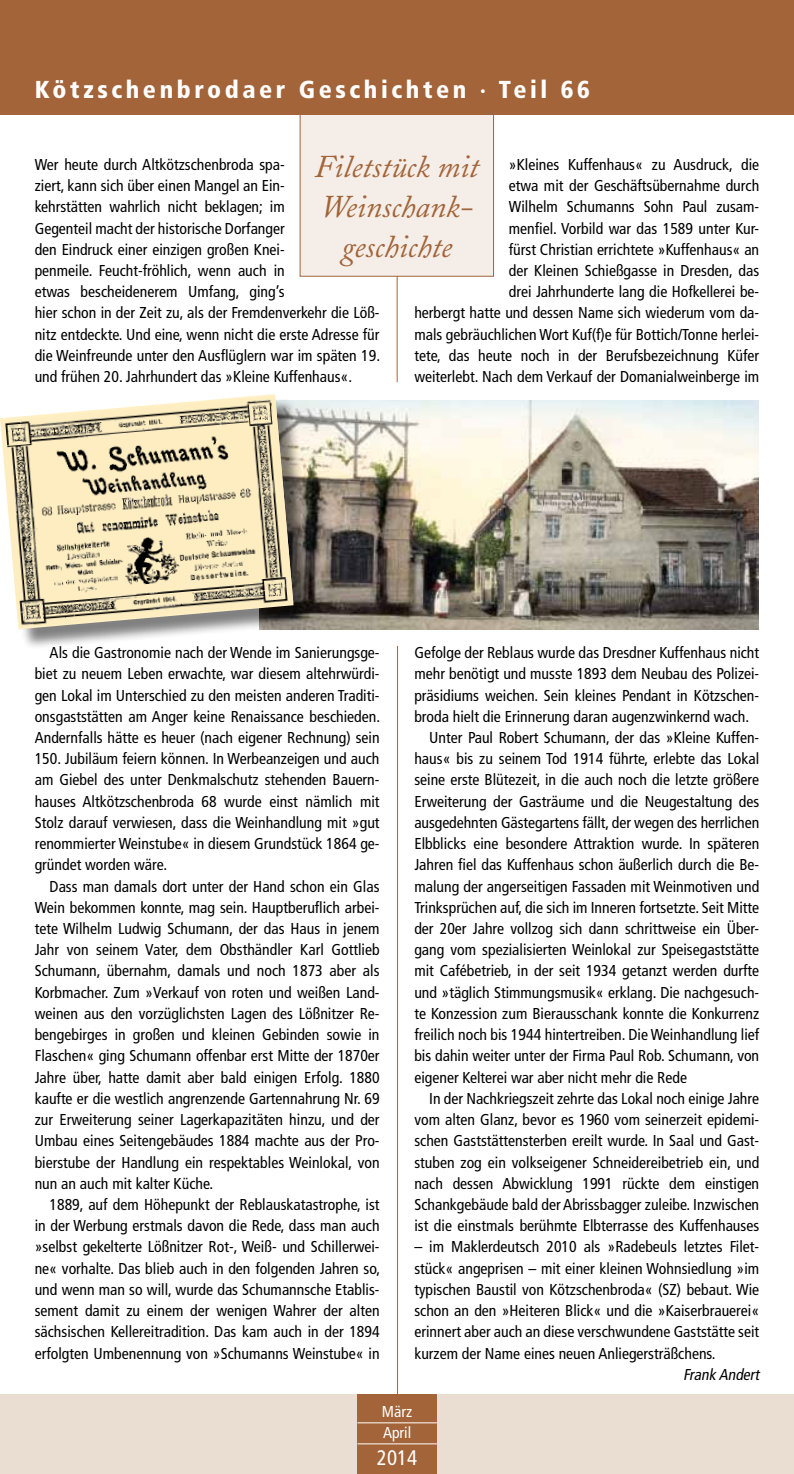
<style>
.page{position:relative;width:794px;height:1474px;background:#fff}
.page>*{position:absolute;margin:0;border:0;box-sizing:border-box;transform-origin:0 0}
.t1{font:italic 31.5px/40.2px "Adobe Caslon";color:#a26438;text-align:center}
.t2{font:900 condensed 24.5px "Frutiger LT Std";letter-spacing:.145em;color:#fff}
.t3{font:condensed 21px "Frutiger LT Std";color:#fff}
.t4{font:condensed 15.75px/21.2px "Frutiger";color:#000;text-align:justify}
.t5{font:italic condensed 15.75px "Frutiger";color:#000}
.t6{font:condensed 15.75px/21px "Frutiger LT Std";color:#fff}
</style>
<div class="page">
<hr style="left:397px;top:646px;width:1px;height:753px;background:#a26438">
<hr style="left:397px;top:215px;width:1px;height:167px;background:#a26438">
<div style="left:0;top:1394px;width:794px;height:79px;background:#eaddd1"></div>
<div style="left:357px;top:1394px;width:80px;height:79px;background:#a26438"></div>
<hr style="left:357px;top:1422px;width:80px;height:1px;background:#fff">
<hr style="left:357px;top:1443px;width:80px;height:1px;background:#fff">
<div style="left:300px;top:0;width:193px;height:276px;background:#f4ede8"></div>
<div style="left:0;top:0;width:794px;height:114px;background:#a26438"></div>
<img style="left:314px;top:401px;width:444px;height:228px">
<div style="left:3px;top:397px;width:311px;height:254px;background:#000;opacity:.5"></div>
<svg style="left:0;top:394px;width:293px;height:235px"></svg>
<img style="left:1px;top:397px;width:292px;height:230px">
<h2 class="t2" style="left:35px;top:74px;width:556px">Kötzschenbrodaer Geschichten · Teil 66</h2>
<h1 class="t1" style="left:314px;top:147px;width:166px">Filetstück mit<br>Weinschank&shy;geschichte</h1>
<p class="t4" style="left:414px;top:154px;width:346px;text-align:right">»Kleines Kuffenhaus« zu Ausdruck, die<br>etwa mit der Geschäftsübernahme durch<br>Wilhelm Schumanns Sohn Paul zusam-<br>menfiel. Vorbild war das 1589 unter Kur-<br>fürst Christian errichtete »Kuffenhaus« an<br>der Kleinen Schießgasse in Dresden, das<br>drei Jahrhunderte lang die Hofkellerei be-<br>herbergt hatte und dessen Name sich wiederum vom da&shy;mals gebräuchlichen Wort Kuf(f)e für Bottich/Tonne herlei&shy;tete, das heute noch in der Berufsbezeichnung Küfer weiterlebt. Nach dem Verkauf der Domanialweinberge im</p>
<p class="t4" style="left:35px;top:154px;width:347px;text-align:left">Wer heute durch Altkötzschenbroda spa-<br>ziert, kann sich über einen Mangel an Ein-<br>kehrstätten wahrlich nicht beklagen; im<br>Gegenteil macht der historische Dorfanger<br>den Eindruck einer einzigen großen Knei-<br>penmeile. Feucht-fröhlich, wenn auch in<br>etwas bescheidenerem Umfang, ging’s<br>hier schon in der Zeit zu, als der Fremdenverkehr die Löß&shy;nitz entdeckte. Und eine, wenn nicht die erste Adresse für die Weinfreunde unter den Ausflüglern war im späten 19. und frühen 20. Jahrhundert das »Kleine Kuffenhaus«.</p>
<p class="t4" style="left:35px;top:642px;width:347px;text-indent:15px">Als die Gastronomie nach der Wende im Sanierungsge&shy;biet zu neuem Leben erwachte, war diesem altehrwürdi&shy;gen Lokal im Unterschied zu den meisten anderen Traditi&shy;onsgaststätten am Anger keine Renaissance beschieden.<br>Andernfalls hätte es heuer (nach eigener Rechnung) sein 150. Jubiläum feiern können. In Werbeanzeigen und auch am Giebel des unter Denkmalschutz stehenden Bauern&shy;hauses Altkötzschenbroda 68 wurde einst nämlich mit Stolz darauf verwiesen, dass die Weinhandlung mit »gut renommierter Weinstube« in diesem Grundstück 1864 ge&shy;gründet worden wäre.</p>
<p class="t4" style="left:35px;top:875px;width:346px;text-indent:15px">Dass man damals dort unter der Hand schon ein Glas Wein bekommen konnte, mag sein. Hauptberuflich arbei&shy;tete Wilhelm Ludwig Schumann, der das Haus in jenem Jahr von seinem Vater, dem Obsthändler Karl Gottlieb Schumann, übernahm, damals und noch 1873 aber als Korbmacher. Zum »Verkauf von roten und weißen Land&shy;weinen aus den vorzüglichsten Lagen des Lößnitzer Re&shy;bengebirges in großen und kleinen Gebinden sowie in Flaschen« ging Schumann offenbar erst Mitte der 1870er Jahre über, hatte damit aber bald einigen Erfolg. 1880 kaufte er die westlich angrenzende Gartennahrung Nr. 69 zur Erweiterung seiner Lagerkapazitäten hinzu, und der Umbau eines Seitengebäudes 1884 machte aus der Pro&shy;bierstube der Handlung ein respektables Weinlokal, von nun an auch mit kalter Küche.</p>
<p class="t4" style="left:35px;top:1193px;width:347px;text-indent:15px">1889, auf dem Höhepunkt der Reblauskatastrophe, ist in der Werbung erstmals davon die Rede, dass man auch »selbst gekelterte Lößnitzer Rot-, Weiß- und Schillerwei&shy;ne« vorhalte. Das blieb auch in den folgenden Jahren so, und wenn man so will, wurde das Schumannsche Etablis&shy;sement damit zu einem der wenigen Wahrer der alten sächsischen Kellereitradition. Das kam auch in der 1894 erfolgten Umbenennung von »Schumanns Weinstube« in</p>
<p class="t4" style="left:414px;top:642px;width:346px">Gefolge der Reblaus wurde das Dresdner Kuffenhaus nicht</p>
<p class="t4" style="left:414px;top:663px;width:346px">mehr benötigt und musste 1893 dem Neubau des Polizei-</p>
<p class="t4" style="left:414px;top:684px;width:346px">präsidiums weichen. Sein kleines Pendant in Kötzschen-</p>
<p class="t4" style="left:414px;top:706px;width:336px">broda hielt die Erinnerung daran augenzwinkernd wach.</p>
<p class="t4" style="left:429px;top:727px;width:331px">Unter Paul Robert Schumann, der das »Kleine Kuffen-</p>
<p class="t4" style="left:414px;top:748px;width:346px">haus« bis zu seinem Tod 1914 führte, erlebte das Lokal</p>
<p class="t4" style="left:414px;top:769px;width:346px">seine erste Blütezeit, in die auch noch die letzte größere</p>
<p class="t4" style="left:414px;top:790px;width:346px">Erweiterung der Gasträume und die Neugestaltung des</p>
<p class="t4" style="left:414px;top:812px;width:346px">ausgedehnten Gästegartens fällt, der wegen des herrlichen</p>
<p class="t4" style="left:414px;top:833px;width:346px">Elbblicks eine besondere Attraktion wurde. In späteren</p>
<p class="t4" style="left:414px;top:854px;width:346px">Jahren fiel das Kuffenhaus schon äußerlich durch die Be-</p>
<p class="t4" style="left:414px;top:875px;width:346px">malung der angerseitigen Fassaden mit Weinmotiven und</p>
<p class="t4" style="left:414px;top:896px;width:346px">Trinksprüchen auf, die sich im Inneren fortsetzte. Seit Mitte</p>
<p class="t4" style="left:414px;top:918px;width:346px">der 20er Jahre vollzog sich dann schrittweise ein Über-</p>
<p class="t4" style="left:414px;top:939px;width:346px">gang vom spezialisierten Weinlokal zur Speisegaststätte</p>
<p class="t4" style="left:414px;top:960px;width:346px">mit Cafébetrieb, in der seit 1934 getanzt werden durfte</p>
<p class="t4" style="left:414px;top:981px;width:346px">und »täglich Stimmungsmusik« erklang. Die nachgesuch-</p>
<p class="t4" style="left:414px;top:1003px;width:346px">te Konzession zum Bierausschank konnte die Konkurrenz</p>
<p class="t4" style="left:414px;top:1024px;width:346px">freilich noch bis 1944 hintertreiben. Die Weinhandlung lief</p>
<p class="t4" style="left:414px;top:1045px;width:346px">bis dahin weiter unter der Firma Paul Rob. Schumann, von</p>
<p class="t4" style="left:414px;top:1066px;width:274px">eigener Kelterei war aber nicht mehr die Rede</p>
<p class="t4" style="left:429px;top:1087px;width:331px">In der Nachkriegszeit zehrte das Lokal noch einige Jahre</p>
<p class="t4" style="left:414px;top:1109px;width:346px">vom alten Glanz, bevor es 1960 vom seinerzeit epidemi-</p>
<p class="t4" style="left:414px;top:1130px;width:346px">schen Gaststättensterben ereilt wurde. In Saal und Gast-</p>
<p class="t4" style="left:414px;top:1151px;width:346px">stuben zog ein volkseigener Schneidereibetrieb ein, und</p>
<p class="t4" style="left:414px;top:1172px;width:346px">nach dessen Abwicklung 1991 rückte dem einstigen</p>
<p class="t4" style="left:414px;top:1193px;width:346px">Schankgebäude bald der Abrissbagger zuleibe. Inzwischen</p>
<p class="t4" style="left:414px;top:1215px;width:346px">ist die einstmals berühmte Elbterrasse des Kuffenhauses</p>
<p class="t4" style="left:414px;top:1236px;width:346px">– im Maklerdeutsch 2010 als »Radebeuls letztes Filet&shy;stück« angeprisen – mit einer kleinen Wohnsiedlung »im typischen Baustil von Kötzschenbroda« (SZ) bebaut. Wie schon an den »Heiteren Blick« und die »Kaiserbrauerei« erinnert aber auch an diese verschwundene Gaststätte seit kurzem der Name eines neuen Anliegersträßchens.</p>
<p class="t5" style="left:683px;top:1365px;width:81px">Frank Andert</p>
<p class="t6" style="left:382px;top:1401px;width:32px">März<br>April</p>
<h3 class="t3" style="left:377px;top:1445px;width:42px">2014</h3>
</div>
